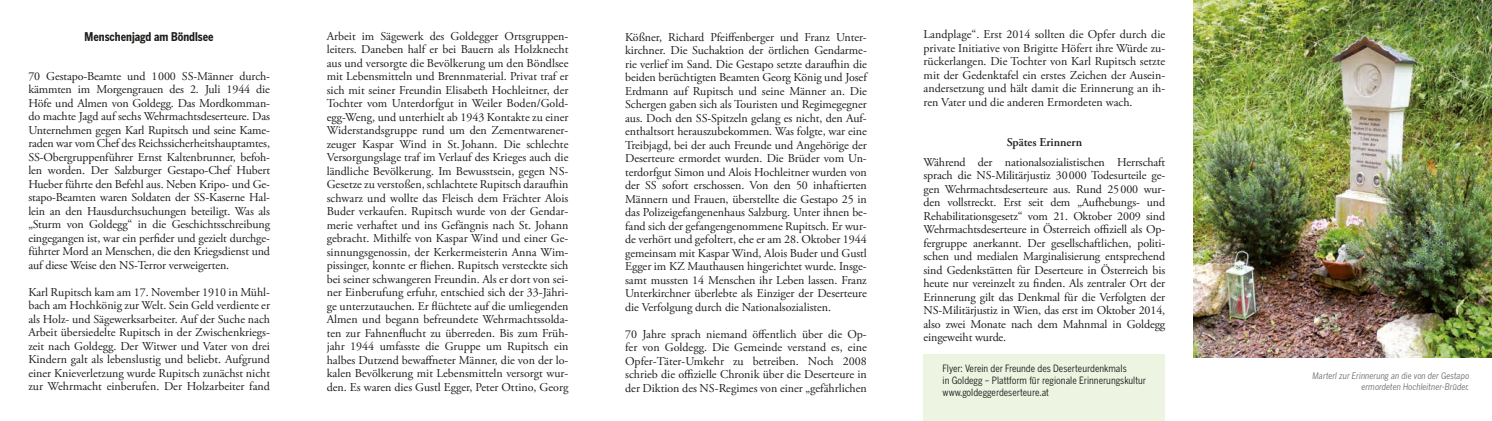
<style>
.page{position:relative;width:1492px;height:421px;background:#fff}
.page>*{position:absolute;margin:0;border:0;box-sizing:border-box;transform-origin:0 0}
.t1{font:12px/13.5px "Adobe Garamond Pro";color:#1d1d1b;text-align:justify}
.t2{font:700 12px "Benton Gothic Cond";color:#1d1d1b}
.t3{font:600 12px "Adobe Garamond Pro";color:#1d1d1b}
.t4{font:10px/12px "Benton Gothic Cond";color:#1d1d1b}
.t5{font:italic 9px/11px "Benton Gothic Cond";color:#70706f;text-align:right}
</style>
<div class="page">
<div style="left:923px;top:354px;width:241px;height:67px;background:#edf4e1"></div>
<img style="left:1193px;top:0;width:298px;height:357px">
<p class="t2" style="left:85px;top:30px;width:131px">Menschenjagd am Böndlsee</p>
<p class="t1" style="left:28px;top:70px;width:243px">70 Gestapo-Beamte und 1000 SS-Männer durch&shy;kämmten im Morgengrauen des 2. Juli 1944 die Höfe und Almen von Goldegg. Das Mordkomman&shy;do machte Jagd auf sechs Wehrmachtsdeserteure. Das Unternehmen gegen Karl Rupitsch und seine Kame&shy;raden war vom Chef des Reichssicherheitshauptamtes, SS-Obergruppenführer Ernst Kaltenbrunner, befoh&shy;len worden. Der Salzburger Gestapo-Chef Hubert Hueber führte den Befehl aus. Neben Kripo- und Ge&shy;stapo-Beamten waren Soldaten der SS-Kaserne Hal&shy;lein an den Hausdurchsuchungen beteiligt. Was als „Sturm von Goldegg“ in die Geschichtsschreibung eingegangen ist, war ein perfider und gezielt durchge&shy;führter Mord an Menschen, die den Kriegsdienst und auf diese Weise den NS-Terror verweigerten.</p>
<p class="t1" style="left:28px;top:286px;width:243px">Karl Rupitsch kam am 17. November 1910 in Mühl&shy;bach am Hochkönig zur Welt. Sein Geld verdiente er als Holz- und Sägewerksarbeiter. Auf der Suche nach Arbeit übersiedelte Rupitsch in der Zwischenkriegs&shy;zeit nach Goldegg. Der Witwer und Vater von drei Kindern galt als lebenslustig und beliebt. Aufgrund einer Knieverletzung wurde Rupitsch zunächst nicht zur Wehrmacht einberufen. Der Holzarbeiter fand</p>
<p class="t1" style="left:327px;top:30px;width:243px">Arbeit im Sägewerk des Goldegger Ortsgruppen&shy;leiters. Daneben half er bei Bauern als Holzknecht aus und versorgte die Bevölkerung um den Böndlsee mit Lebensmitteln und Brennmaterial. Privat traf er sich mit seiner Freundin Elisabeth Hochleitner, der Tochter vom Unterdorfgut in Weiler Boden/Gold&shy;egg-Weng, und unterhielt ab 1943 Kontakte zu einer Widerstandsgruppe rund um den Zementwarener&shy;zeuger Kaspar Wind in St.Johann. Die schlechte Versorgungslage traf im Verlauf des Krieges auch die ländliche Bevölkerung. Im Bewusstsein, gegen NS-Gesetze zu verstoßen, schlachtete Rupitsch daraufhin schwarz und wollte das Fleisch dem Frächter Alois Buder verkaufen. Rupitsch wurde von der Gendar&shy;merie verhaftet und ins Gefängnis nach St. Johann gebracht. Mithilfe von Kaspar Wind und einer Ge&shy;sinnungsgenossin, der Kerkermeisterin Anna Wim&shy;pissinger, konnte er fliehen. Rupitsch versteckte sich bei seiner schwangeren Freundin. Als er dort von sei&shy;ner Einberufung erfuhr, entschied sich der 33-Jähri&shy;ge unterzutauchen. Er flüchtete auf die umliegenden Almen und begann befreundete Wehrmachtssolda&shy;ten zur Fahnenflucht zu überreden. Bis zum Früh&shy;jahr 1944 umfasste die Gruppe um Rupitsch ein halbes Dutzend bewaffneter Männer, die von der lo&shy;kalen Bevölkerung mit Lebensmitteln versorgt wur&shy;den. Es waren dies Gustl Egger, Peter Ottino, Georg</p>
<p class="t1" style="left:625px;top:30px;width:243px">Kößner, Richard Pfeiffenberger und Franz Unter&shy;kirchner. Die Suchaktion der örtlichen Gendarme&shy;rie verlief im Sand. Die Gestapo setzte daraufhin die beiden berüchtigten Beamten Georg König und Josef Erdmann auf Rupitsch und seine Männer an. Die Schergen gaben sich als Touristen und Regimegegner aus. Doch den SS-Spitzeln gelang es nicht, den Auf&shy;enthaltsort herauszubekommen. Was folgte, war eine Treibjagd, bei der auch Freunde und Angehörige der Deserteure ermordet wurden. Die Brüder vom Un&shy;terdorfgut Simon und Alois Hochleitner wurden von der SS sofort erschossen. Von den 50 inhaftierten Männern und Frauen, überstellte die Gestapo 25 in das Polizeigefangenenhaus Salzburg. Unter ihnen be&shy;fand sich der gefangengenommene Rupitsch. Er wur&shy;de verhört und gefoltert, ehe er am 28. Oktober 1944 gemeinsam mit Kaspar Wind, Alois Buder und Gustl Egger im KZ Mauthausen hingerichtet wurde. Insge&shy;samt mussten 14 Menschen ihr Leben lassen. Franz Unterkirchner überlebte als Einziger der Deserteure die Verfolgung durch die Nationalsozialisten.</p>
<p class="t1" style="left:625px;top:327px;width:243px">70 Jahre sprach niemand öffentlich über die Op&shy;fer von Goldegg. Die Gemeinde verstand es, eine Opfer-Täter-Umkehr zu betreiben. Noch 2008 schrieb die offizielle Chronik über die Deserteure in der Diktion des NS-Regimes von einer „gefährlichen</p>
<p class="t1" style="left:923px;top:28px;width:243px">Landplage“. Erst 2014 sollten die Opfer durch die private Initiative von Brigitte Höfert ihre Würde zu&shy;rückerlangen. Die Tochter von Karl Rupitsch setzte mit der Gedenktafel ein erstes Zeichen der Ausein&shy;andersetzung und hält damit die Erinnerung an ih&shy;ren Vater und die anderen Ermordeten wach.</p>
<p class="t3" style="left:1006px;top:136px;width:77px">Spätes Erinnern</p>
<p class="t1" style="left:923px;top:155px;width:243px">Während der nationalsozialistischen Herrschaft sprach die NS-Militärjustiz 30000 Todesurteile ge&shy;gen Wehrmachtsdeserteure aus. Rund 25000 wur&shy;den vollstreckt. Erst seit dem „Aufhebungs- und Rehabilitationsgesetz“ vom 21. Oktober 2009 sind Wehrmachtsdeserteure in Österreich offiziell als Op&shy;fergruppe anerkannt. Der gesellschaftlichen, politi&shy;schen und medialen Marginalisierung entsprechend sind Gedenkstätten für Deserteure in Österreich bis heute nur vereinzelt zu finden. Als zentraler Ort der Erinnerung gilt das Denkmal für die Verfolgten der NS-Militärjustiz in Wien, das erst im Oktober 2014, also zwei Monate nach dem Mahnmal in Goldegg eingeweiht wurde.</p>
<p class="t4" style="left:942px;top:362px;width:205px">Flyer: Verein der Freunde des Deserteurdenkmals<br>in Goldegg – Plattform für regionale Erinnerungskultur www.goldeggerdeserteure.at</p>
<p class="t5" style="left:1312px;top:371px;width:158px">Marterl zur Erinnerung an die von der Gestapo ermordeten Hochleitner-Brüder.</p>
</div>
